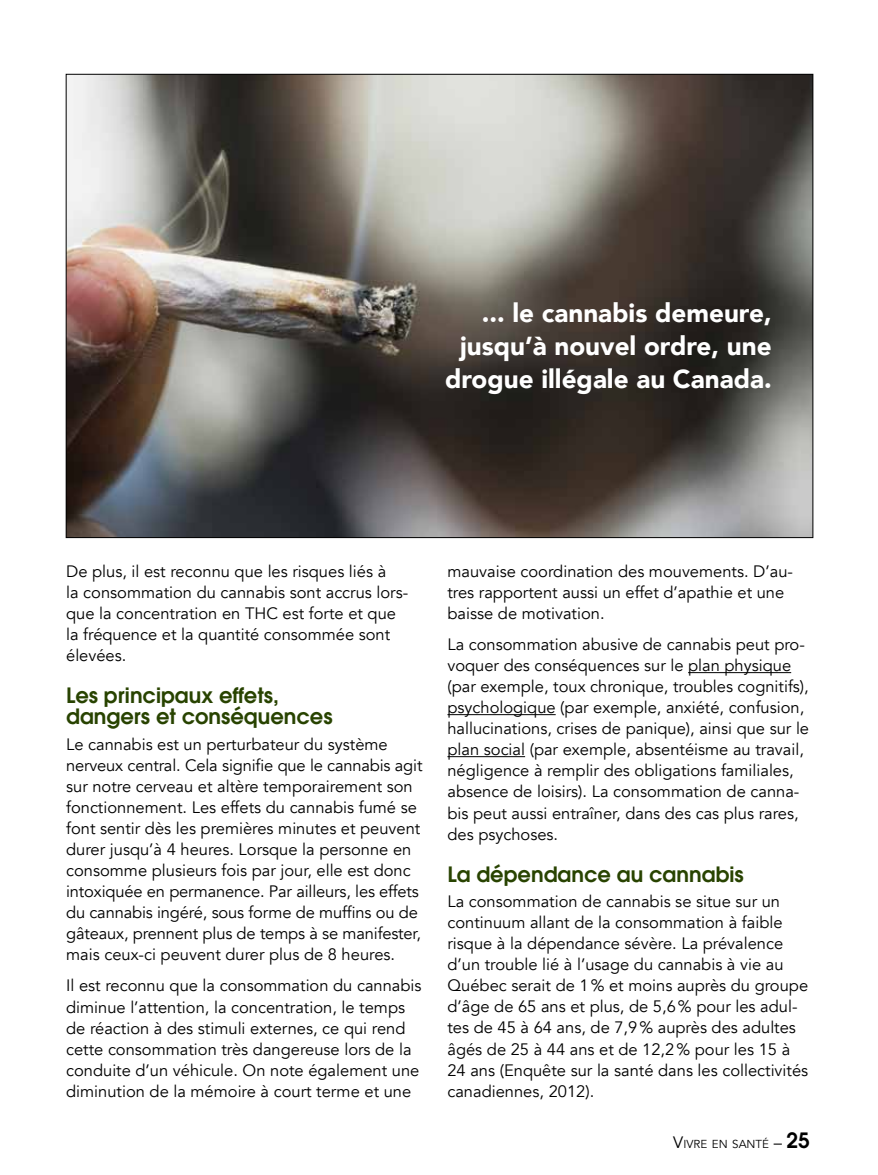
<style>
.page{position:relative;width:878px;height:1175px;background:#fff}
.page>*{position:absolute;margin:0;border:0;box-sizing:border-box;transform-origin:0 0}
.t1{font:900 25.95px/33px "Avenir";color:#fff;text-align:right}
.t2{font:600 21px/21px "Avant Garde";color:#284300}
.t3{font:16.5px/21px "Avenir";color:#000}
.t4{font:11.55px "Avenir";color:#000}
.s1{font-size:16.5px}
.s2{font-family:"Avant Garde";font-weight:600;font-size:21px}
</style>
<div class="page">
<hr style="left:688px;top:672px;width:103px;height:1px;background:#000">
<hr style="left:447px;top:714px;width:108px;height:1px;background:#000">
<hr style="left:447px;top:756px;width:78px;height:1px;background:#000">
<img style="left:68px;top:76px;width:743px;height:460px">
<h1 class="t1" style="left:445px;top:295px;width:328px">... le cannabis demeure, jusqu’à nouvel ordre, une drogue illégale au Canada.</h1>
<p class="t3" style="left:66px;top:560px;width:343px">De plus, il est reconnu que les risques liés à<br>la consommation du cannabis sont accrus lors&shy;que la concentration en THC est forte et que la fréquence et la quantité consommée sont élevées.</p>
<p class="t2" style="left:66px;top:684px;width:268px">Les principaux effets, dangers et conséquences</p>
<p class="t3" style="left:66px;top:733px;width:358px">Le cannabis est un perturbateur du système nerveux central. Cela signifie que le cannabis agit sur notre cerveau et altère temporairement son fonctionnement. Les effets du cannabis fumé se font sentir dès les premières minutes et peuvent durer jusqu’à 4 heures. Lorsque la personne en consomme plusieurs fois par jour, elle est donc intoxiquée en permanence. Par ailleurs, les effets du cannabis ingéré, sous forme de muffins ou de gâteaux, prennent plus de temps à se manifester, mais ceux-ci peuvent durer plus de 8 heures.</p>
<p class="t3" style="left:66px;top:975px;width:357px">Il est reconnu que la consommation du cannabis diminue l’attention, la concentration, le temps de réaction à des stimuli externes, ce qui rend cette consommation très dangereuse lors de la conduite d’un véhicule. On note également une diminution de la mémoire à court terme et une</p>
<p class="t3" style="left:447px;top:560px;width:347px">mauvaise coordination des mouvements. D’au&shy;tres rapportent aussi un effet d’apathie et une baisse de motivation.</p>
<p class="t3" style="left:447px;top:634px;width:363px">La consommation abusive de cannabis peut pro&shy;voquer des conséquences sur le plan physique (par exemple, toux chronique, troubles cognitifs), psychologique (par exemple, anxiété, confusion, hallucinations, crises de panique), ainsi que sur le plan social (par exemple, absentéisme au travail, négligence à remplir des obligations familiales, absence de loisirs). La consommation de canna&shy;bis peut aussi entraîner, dans des cas plus rares, des psychoses.</p>
<p class="t2" style="left:447px;top:863px;width:298px">La dépendance au cannabis</p>
<p class="t3" style="left:447px;top:891px;width:362px">La consommation de cannabis se situe sur un continuum allant de la consommation à faible risque à la dépendance sévère. La prévalence d’un trouble lié à l’usage du cannabis à vie au Québec serait de 1% et moins auprès du groupe d’âge de 65 ans et plus, de 5,6% pour les adul&shy;tes de 45 à 64 ans, de 7,9% auprès des adultes âgés de 25 à 44 ans et de 12,2% pour les 15 à 24 ans (Enquête sur la santé dans les collectivités canadiennes, 2012).</p>
<p class="t4" style="left:673px;top:1136px;width:138px"><span class="s1">V</span>IVRE EN SANTÉ <span class="s1">–</span> <span class="s2">25</span></p>
</div>
